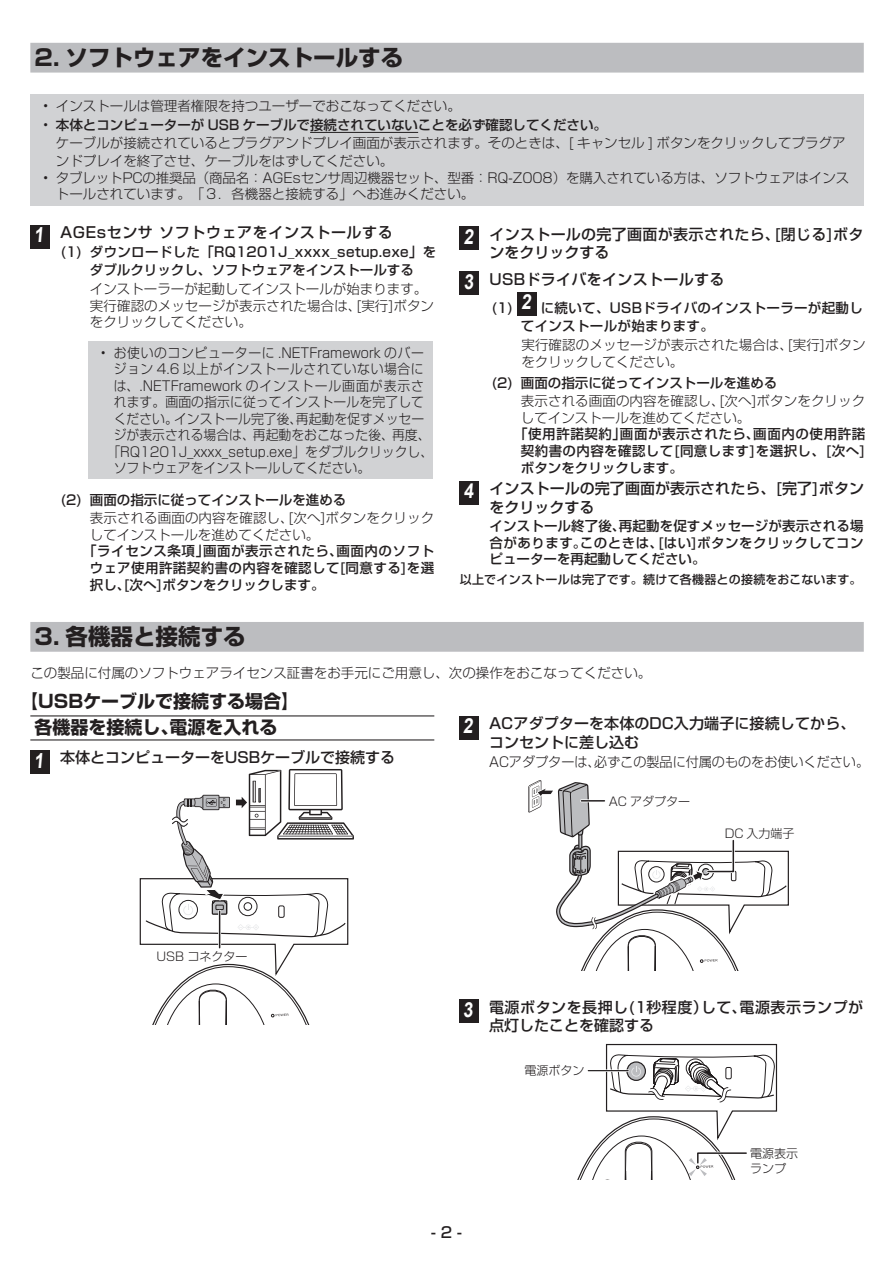
<style>
.page{position:relative;width:893px;height:1263px;background:#fff}
.page>*{position:absolute;margin:0;border:0;box-sizing:border-box;transform-origin:0 0}
.t1{font:700 22.5px "Shin Go Pro";color:#231f20}
.t2{font:700 20.7px "Arial";color:#fff;scale:.85 1}
.t3{font:700 18px/26.5px "Shin Go Pro";color:#231f20;text-align:center}
.t4{font:500 15px/18.8px "Shin Go Pro";letter-spacing:.01em;color:#231f20}
.t5{font:500 15px/18.8px "Shin Go Pro";letter-spacing:.035em;color:#231f20}
.t6{font:500 15px "Shin Go Pro";letter-spacing:.04em;color:#231f20}
.t7{font:300 13.5px/18px "Shin Go Pro";color:#231f20}
.t8{font:500 13.5px/18.5px "Shin Go Pro";letter-spacing:.025em;color:#231f20}
.t9{font:300 13.5px "Shin Go Pro";color:#231f20;scale:.95 1}
.t10{font:500 13.5px "Shin Go Pro";color:#231f20}
.t11{font:300 13.5px "Shin Go Pro";letter-spacing:.05em;color:#231f20;scale:.95 1}
.t12{font:300 13.5px "Shin Go Pro";letter-spacing:.075em;color:#231f20;scale:.95 1}
.t13{font:300 13.5px "Shin Go Pro";letter-spacing:.045em;color:#231f20;scale:.95 1}
.t14{font:500 12px "Shin Go Pro";letter-spacing:.02em;color:#231f20}
.t15{font:300 12px/14.4px "Shin Go Pro";color:#231f20}
.s1{font-weight:500}
.s2{font-family:"Arial";font-weight:700;font-size:20.7px;color:#fff}
.s3{font-weight:300}
</style>
<div class="page">
<div style="left:30px;top:43px;width:834px;height:30px;background:#bcbdc0"></div>
<div style="left:30px;top:95px;width:834px;height:111px;background:#d1d2d4"></div>
<hr style="left:310px;top:132px;width:108px;height:1px;background:#231f20">
<div style="left:30px;top:225px;width:19px;height:24px;background:#231f20"></div>
<div style="left:460px;top:226px;width:19px;height:24px;background:#231f20"></div>
<div style="left:518px;top:292px;width:19px;height:24px;background:#231f20"></div>
<div style="left:88px;top:341px;width:345px;height:138px;background:#d1d2d4"></div>
<div style="left:460px;top:481px;width:19px;height:24px;background:#231f20"></div>
<div style="left:460px;top:271px;width:19px;height:24px;background:#231f20"></div>
<hr style="left:30px;top:715px;width:404px;height:1px;background:#231f20">
<hr style="left:30px;top:739px;width:404px;height:1px;background:#231f20">
<div style="left:30px;top:750px;width:19px;height:24px;background:#231f20"></div>
<svg style="left:139px;top:769px;width:215px;height:256px"></svg>
<div style="left:30px;top:622px;width:834px;height:30px;background:#bcbdc0"></div>
<div style="left:459px;top:999px;width:19px;height:24px;background:#231f20"></div>
<svg style="left:577px;top:1044px;width:201px;height:135px"></svg>
<hr style="left:587px;top:1069px;width:42px;height:3px;background:#fff">
<hr style="left:588px;top:1070px;width:41px;height:1px;background:#231f20">
<div style="left:459px;top:716px;width:19px;height:24px;background:#231f20"></div>
<svg style="left:528px;top:780px;width:261px;height:190px"></svg>
<p class="t1" style="left:35px;top:39px;width:370px">2. ソフトウェアをインストールする</p>
<p class="t7" style="left:43px;top:94px;width:419px;line-height:19.5px">• インストールは管理者権限を持つユーザーでおこなってください。•</p>
<p class="t7" style="left:56px;top:115px;width:791px"><span class="s1">本体とコンピューターが USB ケーブルで接続されていないことを必ず確認してください。<br></span>ケーブルが接続されているとプラグアンドプレイ画面が表示されます。そのときは、[ キャンセル ] ボタンをクリックしてプラグアンドプレイを終了させ、ケーブルをはずしてください。</p>
<p class="t7" style="left:56px;top:168px;width:795px;line-height:16.2px">タブレットPCの推奨品（商品名：AGEsセンサ周辺機器セット、型番：RQ-Z008）を購入されている方は、ソフトウェアはインストールされています。「３．各機器と接続する」へお進みください。</p>
<p class="t6" style="left:34px;top:220px;width:360px"><span class="s2">1</span> AGEsセンサ ソフトウェアをインストールする</p>
<p class="t8" style="left:90px;top:241px;width:348px;text-indent:-30px">(1) ダウンロードした「RQ1201J_xxxx_setup.exe」をダブルクリックし、ソフトウェアをインストールする<br><span class="s3">インストーラーが起動してインストールが始まります。</span></p>
<p class="t7" style="left:90px;top:296px;width:346px;line-height:16.5px">実行確認のメッセージが表示された場合は、[実行]ボタンをクリックしてください。</p>
<p class="t7" style="left:43px;top:167px;width:7px">•</p>
<p class="t4" style="left:490px;top:223px;width:375px">インストールの完了画面が表示されたら、[閉じる]ボタンをクリックする</p>
<p class="t4" style="left:464px;top:268px;width:262px"><span class="s2">3</span> USBドライバをインストールする</p>
<p class="t2" style="left:464px;top:223px;width:16px">2</p>
<p class="t2" style="left:521px;top:288px;width:16px">2</p>
<p class="t8" style="left:521px;top:297px;width:346px;text-indent:-30px">(1) に続いて、USBドライバのインストーラーが起動してインストールが始まります。<br><span class="s3">実行確認のメッセージが表示された場合は、[実行]ボタン</span></p>
<p class="t7" style="left:521px;top:351px;width:163px">をクリックしてください。</p>
<p class="t11" style="left:101px;top:341px;width:342px">• お使いのコンピューターに .NETFramework のバー</p>
<p class="t13" style="left:114px;top:358px;width:328px">ジョン 4.6 以上がインストールされていない場合に</p>
<p class="t12" style="left:114px;top:374px;width:328px">は、.NETFramework のインストール画面が表示さ</p>
<p class="t9" style="left:114px;top:391px;width:328px">れます。画面の指示に従ってインストールを完了して</p>
<p class="t9" style="left:114px;top:407px;width:328px">ください。インストール完了後、再起動を促すメッセー</p>
<p class="t9" style="left:114px;top:424px;width:335px">ジが表示される場合は、再起動をおこなった後、再度、</p>
<p class="t9" style="left:107px;top:440px;width:344px">「RQ1201J_xxxx_setup.exe」をダブルクリックし、</p>
<p class="t9" style="left:114px;top:457px;width:271px">ソフトウェアをインストールしてください。</p>
<p class="t7" style="left:90px;top:489px;width:346px;text-indent:-30px"><span class="s1">(2) 画面の指示に従ってインストールを進める<br></span>表示される画面の内容を確認し、[次へ]ボタンをクリック</p>
<p class="t7" style="left:90px;top:524px;width:231px">してインストールを進めてください。</p>
<p class="t8" style="left:83px;top:540px;width:353px">「ライセンス条項」画面が表示されたら、画面内のソフト</p>
<p class="t8" style="left:90px;top:557px;width:346px">ウェア使用許諾契約書の内容を確認して[同意する]を選</p>
<p class="t10" style="left:90px;top:574px;width:236px">択し、[次へ]ボタンをクリックします。</p>
<p class="t7" style="left:521px;top:373px;width:346px;text-indent:-30px"><span class="s1">(2) 画面の指示に従ってインストールを進める<br></span>表示される画面の内容を確認し、[次へ]ボタンをクリック</p>
<p class="t7" style="left:521px;top:407px;width:231px">してインストールを進めてください。</p>
<p class="t8" style="left:514px;top:423px;width:353px">「使用許諾契約」画面が表示されたら、画面内の使用許諾</p>
<p class="t8" style="left:521px;top:440px;width:346px">契約書の内容を確認して[同意します]を選択し、[次へ]</p>
<p class="t10" style="left:521px;top:457px;width:163px">ボタンをクリックします。</p>
<p class="t4" style="left:490px;top:477px;width:376px;text-indent:-26px"><span class="s2">4</span> インストールの完了画面が表示されたら、[完了]ボタンをクリックする</p>
<p class="t8" style="left:490px;top:516px;width:376px;line-height:16.5px;text-align:justify">インストール終了後、再起動を促すメッセージが表示される場合があります。このときは、[はい]ボタンをクリックしてコンピューターを再起動してください。</p>
<p class="t14" style="left:460px;top:569px;width:403px">以上でインストールは完了です。続けて各機器との接続をおこないます。</p>
<p class="t1" style="left:35px;top:618px;width:213px">3. 各機器と接続する</p>
<p class="t7" style="left:30px;top:662px;width:623px">この製品に付属のソフトウェアライセンス証書をお手元にご用意し、次の操作をおこなってください。</p>
<p class="t3" style="left:20px;top:686px;width:280px">【USBケーブルで接続する場合】各機器を接続し、電源を入れる</p>
<p class="t4" style="left:34px;top:746px;width:362px"><span class="s2">1</span> 本体とコンピューターをUSBケーブルで接続する</p>
<p class="t4" style="left:489px;top:712px;width:368px;text-indent:-26px"><span class="s2">2</span> ACアダプターを本体のDC入力端子に接続してから、コンセントに差し込む</p>
<p class="t7" style="left:489px;top:751px;width:382px">ACアダプターは、必ずこの製品に付属のものをお使いください。</p>
<p class="t15" style="left:609px;top:792px;width:83px">AC アダプター</p>
<p class="t15" style="left:725px;top:825px;width:71px">DC 入力端子</p>
<p class="t15" style="left:156px;top:947px;width:92px">USB コネクター</p>
<p class="t5" style="left:489px;top:996px;width:376px;text-indent:-26px"><span class="s2">3</span> 電源ボタンを長押し(1秒程度）して、電源表示ランプが点灯したことを確認する</p>
<p class="t4" style="left:431px;top:1221px;width:32px">- 2 -</p>
<p class="t15" style="left:524px;top:1062px;width:61px">電源ボタン</p>
<p class="t15" style="left:750px;top:1145px;width:49px">電源表示ランプ</p>
</div>
